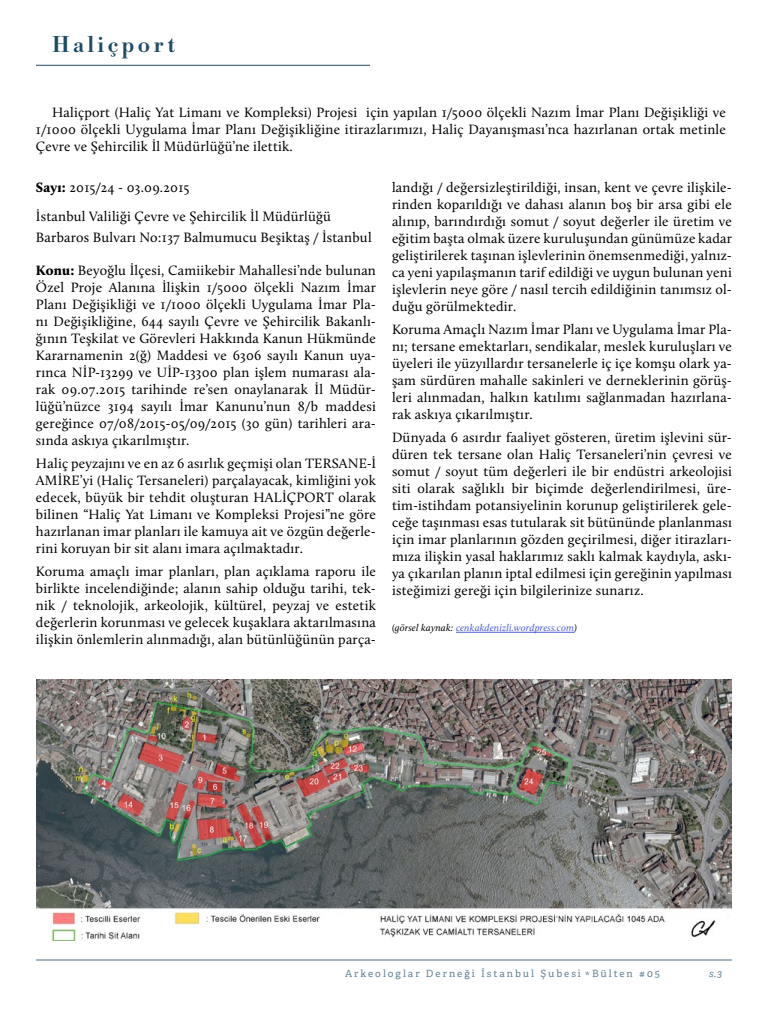
<style>
.page{position:relative;width:768px;height:1024px;background:#fff}
.page>*{position:absolute;margin:0;border:0;box-sizing:border-box;transform-origin:0 0}
.t1{font:500 24px "Bodoni URW";letter-spacing:.15em;color:#1f4b65}
.t2{font:14px/17px "Calluna";letter-spacing:.015em;color:#000;text-align:justify}
.t3{font:10px "Adelle PE";letter-spacing:.2em;color:#1f4b65}
.t4{font:italic 10px "Calluna";letter-spacing:.015em;color:#4f5cd6}
.t5{font:italic 10px "Adelle PE";color:#1f4b65}
.s1{font-weight:900}
.s2{color:#000}
</style>
<div class="page">
<hr style="left:36px;top:960px;width:696px;height:1px;background:#1f4b65">
<hr style="left:456px;top:632px;width:118px;height:1px;background:#4f5cd6">
<hr style="left:36px;top:65px;width:334px;height:1px;background:#1f4b65">
<img style="left:36px;top:679px;width:696px;height:262px">
<h1 class="t1" style="left:52px;top:30px;width:125px">Haliçport</h1>
<p class="t2" style="left:36px;top:104px;width:692px;text-indent:16px">Haliçport (Haliç Yat Limanı ve Kompleksi) Projesi için yapılan 1/5000 ölçekli Nazım İmar Planı Değişikliği ve 1/1000 ölçekli Uygulama İmar Planı Değişikliğine itirazlarımızı, Haliç Dayanışması’nca hazırlanan ortak metinle Çevre ve Şehircilik İl Müdürlüğü’ne ilettik.</p>
<p class="t2" style="left:36px;top:173px;width:297px;line-height:29px"><span class="s1">Sayı:</span> 2015/24 - 03.09.2015<br>İstanbul Valiliği Çevre ve Şehircilik İl Müdürlüğü</p>
<p class="t2" style="left:36px;top:229px;width:337px">Barbaros Bulvarı No:137 Balmumucu Beşiktaş / İstanbul</p>
<p class="t2" style="left:36px;top:262px;width:342px"><span class="s1">Konu:</span> Beyoğlu İlçesi, Camiikebir Mahallesi’nde bulunan Özel Proje Alanına İlişkin 1/5000 ölçekli Nazım İmar Planı Değişikliği ve 1/1000 ölçekli Uygulama İmar Pla&shy;nı Değişikliğine, 644 sayılı Çevre ve Şehircilik Bakanlı&shy;ğının Teşkilat ve Görevleri Hakkında Kanun Hükmünde Kararnamenin 2(ğ) Maddesi ve 6306 sayılı Kanun uya&shy;rınca NİP-13299 ve UİP-13300 plan işlem numarası ala&shy;rak 09.07.2015 tarihinde re’sen onaylanarak İl Müdür&shy;lüğü’nüzce 3194 sayılı İmar Kanunu’nun 8/b maddesi gereğince 07/08/2015-05/09/2015 (30 gün) tarihleri ara&shy;sında askıya çıkarılmıştır.</p>
<p class="t2" style="left:36px;top:455px;width:342px">Haliç peyzajını ve en az 6 asırlık geçmişi olan TERSANE-İ AMİRE’yi (Haliç Tersaneleri) parçalayacak, kimliğini yok edecek, büyük bir tehdit oluşturan HALİÇPORT olarak bilinen “Haliç Yat Limanı ve Kompleksi Projesi”ne göre hazırlanan imar planları ile kamuya ait ve özgün değerle&shy;rini koruyan bir sit alanı imara açılmaktadır.</p>
<p class="t2" style="left:36px;top:563px;width:342px">Koruma amaçlı imar planları, plan açıklama raporu ile birlikte incelendiğinde; alanın sahip olduğu tarihi, tek&shy;nik / teknolojik, arkeolojik, kültürel, peyzaj ve estetik değerlerin korunması ve gelecek kuşaklara aktarılmasına ilişkin önlemlerin alınmadığı, alan bütünlüğünün parça-</p>
<p class="t2" style="left:392px;top:179px;width:342px">landığı / değersizleştirildiği, insan, kent ve çevre ilişkile&shy;rinden koparıldığı ve dahası alanın boş bir arsa gibi ele alınıp, barındırdığı somut / soyut değerler ile üretim ve eğitim başta olmak üzere kuruluşundan günümüze kadar geliştirilerek taşınan işlevlerinin önemsenmediği, yalnız&shy;ca yeni yapılaşmanın tarif edildiği ve uygun bulunan yeni işlevlerin neye göre / nasıl tercih edildiğinin tanımsız ol&shy;duğu görülmektedir.</p>
<p class="t2" style="left:392px;top:321px;width:342px">Koruma Amaçlı Nazım İmar Planı ve Uygulama İmar Pla&shy;nı; tersane emektarları, sendikalar, meslek kuruluşları ve üyeleri ile yüzyıllardır tersanelerle iç içe komşu olark ya&shy;şam sürdüren mahalle sakinleri ve derneklerinin görüş&shy;leri alınmadan, halkın katılımı sağlanmadan hazırlana&shy;rak askıya çıkarılmıştır.</p>
<p class="t2" style="left:392px;top:429px;width:342px">Dünyada 6 asırdır faaliyet gösteren, üretim işlevini sür&shy;düren tek tersane olan Haliç Tersaneleri’nin çevresi ve somut / soyut tüm değerleri ile bir endüstri arkeolojisi siti olarak sağlıklı bir biçimde değerlendirilmesi, üre&shy;tim-istihdam potansiyelinin korunup geliştirilerek gele&shy;ceğe taşınması esas tutularak sit bütününde planlanması için imar planlarının gözden geçirilmesi, diğer itirazları&shy;mıza ilişkin yasal haklarımız saklı kalmak kaydıyla, askı&shy;ya çıkarılan planın iptal edilmesi için gereğinin yapılması isteğimizi gereği için bilgilerinize sunarız.</p>
<p class="t4" style="left:392px;top:622px;width:186px"><span class="s2">(görsel kaynak:</span> cenkakdenizli.wordpress.com<span class="s2">)</span></p>
<p class="t3" style="left:345px;top:966px;width:316px">Arkeologlar Derneği İstanbul Şubesi * Bülten #05</p>
<p class="t5" style="left:709px;top:966px;width:14px">s.3</p>
</div>
